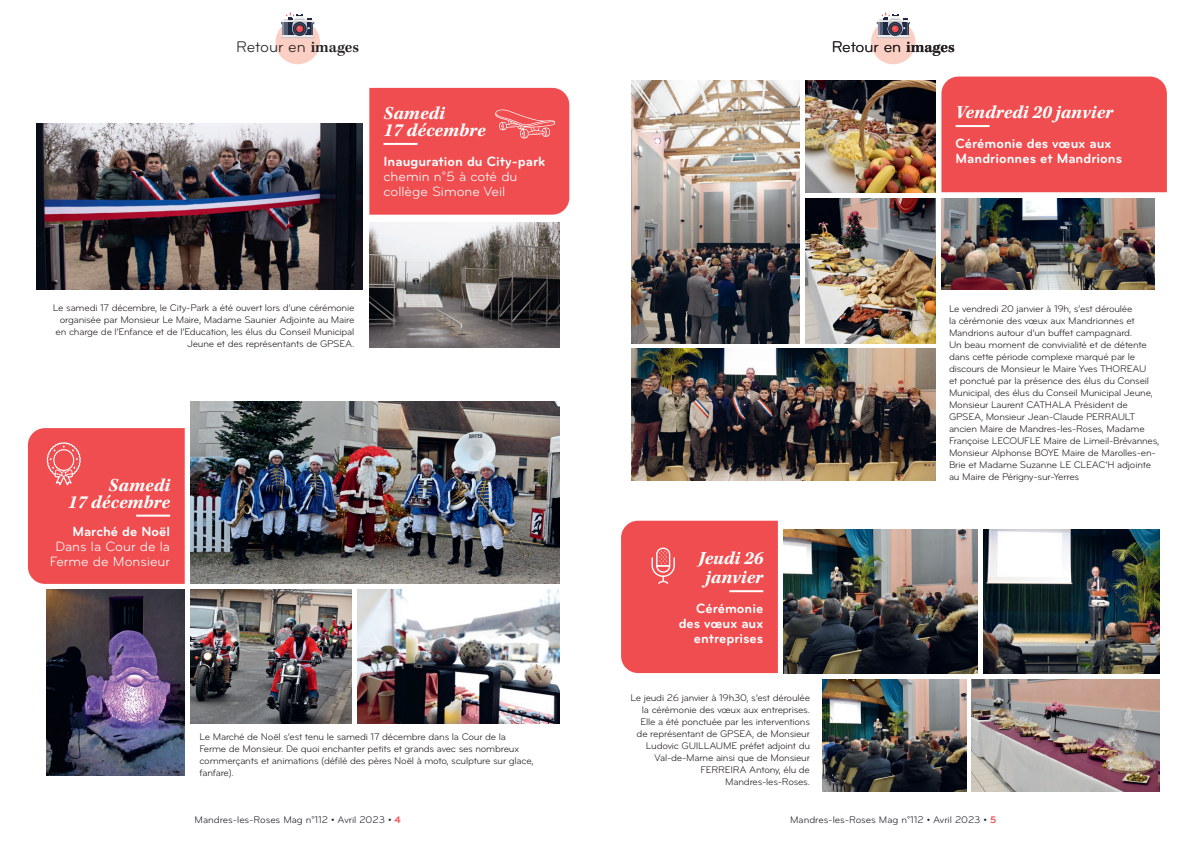
<style>
.page{position:relative;width:1191px;height:842px;background:#fff}
.page>*{position:absolute;margin:0;border:0;box-sizing:border-box;transform-origin:0 0}
.t1{font:italic 700 19px/17px "Kepler Std";color:#fff;text-align:right}
.t2{font:16px "Bryant";letter-spacing:-.005em;color:#231f20}
.t3{font:700 14px/15px "Bryant";color:#fff}
.t4{font:14px/15px "Bryant";color:#fff;text-align:right}
.t5{font:10px/12px "Bryant";letter-spacing:-.02em;color:#231f20}
.texte_2_bold{font:10px "Bryant";color:#1a1d23}
.s1{font-family:"Kepler Std";font-weight:600}
.s2{font-weight:700}
.s3{font-weight:700;color:#ef4d4f}
</style>
<div class="page">
<div style="left:871px;top:20px;width:44px;height:44px;background:#fbcfc3;border-radius:50%"></div>
<div style="left:275px;top:20px;width:45px;height:44px;background:#fbcfc3;border-radius:50%"></div>
<hr style="left:877px;top:37px;width:32px;height:1px;background:#bcbdc0">
<svg style="left:876px;top:13px;width:34px;height:24px"></svg>
<hr style="left:281px;top:37px;width:33px;height:1px;background:#bcbdc0">
<svg style="left:281px;top:13px;width:33px;height:24px"></svg>
<img style="left:805px;top:198px;width:130px;height:145px">
<img style="left:631px;top:349px;width:304px;height:131px">
<img style="left:941px;top:199px;width:214px;height:91px">
<img style="left:805px;top:80px;width:130px;height:112px">
<img style="left:631px;top:80px;width:168px;height:263px">
<div style="left:941px;top:77px;width:225px;height:115px;background:#ef4d4f"></div>
<hr style="left:955px;top:125px;width:34px;height:2px;background:#fff">
<img style="left:47px;top:589px;width:138px;height:186px">
<img style="left:190px;top:589px;width:161px;height:134px">
<img style="left:190px;top:401px;width:369px;height:183px">
<img style="left:357px;top:589px;width:202px;height:134px">
<img style="left:983px;top:530px;width:176px;height:143px">
<img style="left:783px;top:530px;width:194px;height:143px">
<img style="left:971px;top:680px;width:188px;height:112px">
<img style="left:822px;top:680px;width:144px;height:112px">
<img style="left:37px;top:124px;width:326px;height:165px">
<img style="left:369px;top:223px;width:190px;height:124px">
<div style="left:369px;top:88px;width:200px;height:127px;background:#ef4d4f"></div>
<div style="left:28px;top:428px;width:157px;height:156px;background:#ef4d4f"></div>
<div style="left:621px;top:521px;width:157px;height:152px;background:#ef4d4f"></div>
<p class="t2" style="left:236px;top:37px;width:124px">Retour en <span class="s1">images</span></p>
<p class="t2" style="left:831px;top:37px;width:124px">Retour en <span class="s1">images</span></p>
<p class="t1" style="left:383px;top:105px;width:104px;text-align:left">Samedi<br>17 décembre</p>
<p class="t3" style="left:383px;top:153px;width:163px">Inauguration du City-park</p>
<p class="t4" style="left:383px;top:169px;width:135px;text-align:left">chemin n°5 à coté du collège Simone Veil</p>
<p class="t5" style="left:53px;top:302px;width:303px;text-align:right">Le samedi 17 décembre, le City-Park a été ouvert lors d’une cérémonie organisée par Monsieur Le Maire, Madame Saunier Adjointe au Maire en charge de l’Enfance et de l’Education, les élus du Conseil Municipal Jeune et des représentants de GPSEA.</p>
<p class="t1" style="left:68px;top:477px;width:104px">Samedi<br>17 décembre</p>
<p class="t4" style="left:50px;top:524px;width:122px"><span class="s2">Marché de Noël<br></span>Dans la Cour de la<br>Ferme de Monsieur</p>
<p class="t5" style="left:199px;top:730px;width:336px">Le Marché de Noël s’est tenu le samedi 17 décembre dans la Cour de la Ferme de Monsieur. De quoi enchanter petits et grands avec ses nombreux commerçants et animations (défilé des pères Noël à moto, sculpture sur glace, fanfare).</p>
<p class="t1" style="left:698px;top:549px;width:66px;line-height:19px;text-align:center">Jeudi 26 janvier</p>
<p class="t3" style="left:678px;top:601px;width:86px;text-align:right">Cérémonie des vœux aux entreprises</p>
<p class="t5" style="left:630px;top:691px;width:181px;text-align:right">Le jeudi 26 janvier à 19h30, s’est déroulée la cérémonie des vœux aux entreprises.<br>Elle a été ponctuée par les interventions de représentant de GPSEA, de Monsieur Ludovic GUILLAUME préfet adjoint du Val-de-Marne ainsi que de Monsieur FERREIRA Antony, élu de Mandres-les-Roses.</p>
<p class="t1" style="left:955px;top:104px;width:159px">Vendredi 20 janvier</p>
<p class="t3" style="left:955px;top:136px;width:168px">Cérémonie des vœux aux<br>Mandrionnes et Mandrions</p>
<p class="t5" style="left:949px;top:303px;width:212px">Le vendredi 20 janvier à 19h, s’est déroulée<br>la cérémonie des vœux aux Mandrionnes et Mandrions autour d’un buffet campagnard.<br>Un beau moment de convivialité et de détente dans cette période complexe marqué par le discours de Monsieur le Maire Yves THOREAU<br>et ponctué par la présence des élus du Conseil Municipal, des élus du Conseil Municipal Jeune, Monsieur Laurent CATHALA Président de GPSEA, Monsieur Jean-Claude PERRAULT ancien Maire de Mandres-les-Roses, Madame Françoise LECOUFLE Maire de Limeil-Brévannes, Monsieur Alphonse BOYE Maire de Marolles-en-Brie et Madame Suzanne LE CLEAC’H adjointe au Maire de Périgny-sur-Yerres</p>
<p class="texte_2_bold" style="left:194px;top:814px;width:208px">Mandres-les-Roses Mag n°112 • Avril 2023 • <span class="s3">4</span></p>
<p class="texte_2_bold" style="left:790px;top:814px;width:208px">Mandres-les-Roses Mag n°112 • Avril 2023 • <span class="s3">5</span></p>
</div>
